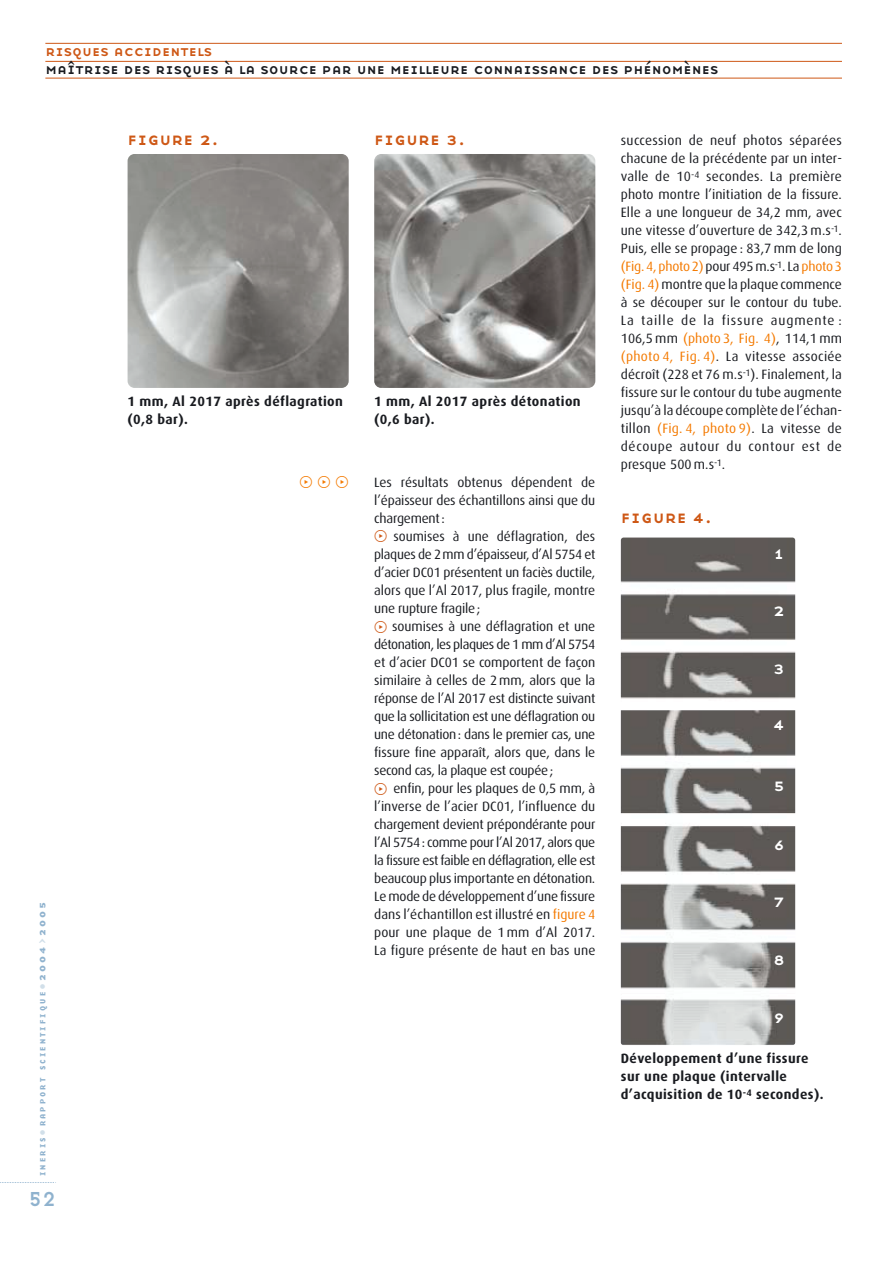
<style>
.page{position:relative;width:893px;height:1262px;background:#fff}
.page>*{position:absolute;margin:0;border:0;box-sizing:border-box;transform-origin:0 0}
.t1{font:21px "Base Nine";color:#8fb2ce}
.t2{font:18px "Base Nine Small Caps";color:#ce5816}
.t3{font:18px "Base Nine Small Caps";color:#fff}
.t4{font:15px "Base Nine Small Caps";color:#191b20}
.t5{font:15px "Base Nine Small Caps";color:#ce5816}
.t6{font:15px "Mini Pics Directional RT";color:#f47a00}
.t7{font:13.5px/18px "Dax";letter-spacing:-.015em;color:#191b20}
.t8{font:700 13.5px/18px "Dax";letter-spacing:.03em;color:#191b20}
.t9{font:7.8px "Base Nine SCB";letter-spacing:.265em;color:#8fb2ce}
.s1{font-size:10.5px;color:#d1dfe9}
.s2{font-size:10.5px}
.s3{font-family:"Mini Pics Directional RT";font-size:15px;color:#ce5816}
.s4{color:#f47a00}
</style>
<div class="page">
<svg style="left:0;top:1182px;width:56px;height:1px"></svg>
<hr style="left:45px;top:43px;width:797px;height:1px;background:#ce5816">
<hr style="left:45px;top:61px;width:797px;height:1px;background:#ce5816">
<hr style="left:45px;top:78px;width:797px;height:1px;background:#ce5816">
<img style="left:621px;top:538px;width:174px;height:507px;border-radius:3px">
<img style="left:128px;top:154px;width:221px;height:234px;border-radius:7px">
<img style="left:374px;top:154px;width:221px;height:234px;border-radius:7px">
<p class="t5" style="left:45px;top:42px;width:168px">risques accidentels</p>
<p class="t4" style="left:45px;top:60px;width:675px">maîtrise des risques à la source par une meilleure connaissance des phénomènes</p>
<p class="t9" style="left:38px;top:1176px;width:275px;rotate:-90deg">INERIS<span class="s1">•</span>RAPPORT SCIENTIFIQUE<span class="s1">•</span><span class="s2">2004</span><span class="s1">&gt;</span><span class="s2">2005</span></p>
<h1 class="t1" style="left:28px;top:1190px;width:29px">52</h1>
<h2 class="t2" style="left:128px;top:128px;width:93px">figure 2.</h2>
<h2 class="t2" style="left:374px;top:128px;width:93px">figure 3.</h2>
<p class="t8" style="left:128px;top:393px;width:217px">1 mm, Al 2017 après déflagration (0,8 bar).</p>
<p class="t8" style="left:374px;top:393px;width:208px">1 mm, Al 2017 après détonation (0,6 bar).</p>
<p class="t6" style="left:299px;top:474px;width:51px">Z Z Z</p>
<p class="t7" style="left:374px;top:474px;width:223px">Les résultats obtenus dépendent de l’épaisseur des échantillons ainsi que du chargement:<br><span class="s3">Z</span> soumises à une déflagration, des plaques de 2mm d’épaisseur, d’Al 5754 et d’acier DC01 présentent un faciès ductile, alors que l’Al 2017, plus fragile, montre une rupture fragile;<br><span class="s3">Z</span> soumises à une déflagration et une détonation, les plaques de 1 mm d’Al 5754 et d’acier DC01 se comportent de façon similaire à celles de 2 mm, alors que la réponse de l’Al 2017 est distincte suivant que la sollicitation est une déflagration ou une détonation: dans le premier cas, une fissure fine apparaît, alors que, dans le second cas, la plaque est coupée;<br><span class="s3">Z</span> enfin, pour les plaques de 0,5 mm, à l’inverse de l’acier DC01, l’influence du chargement devient prépondérante pour l’Al 5754: comme pour l’Al 2017, alors que la fissure est faible en déflagration, elle est beaucoup plus importante en détonation.<br>Le mode de développement d’une fissure dans l’échantillon est illustré en <span class="s4">figure 4 </span>pour une plaque de 1 mm d’Al 2017.<br>La figure présente de haut en bas une</p>
<p class="t7" style="left:621px;top:132px;width:223px;text-align:justify">succession de neuf photos séparées chacune de la précédente par un inter&shy;valle de 10<sup>-4</sup> secondes. La première photo montre l’initiation de la fissure.<br>Elle a une longueur de 34,2 mm, avec une vitesse d’ouverture de 342,3 m.s<sup>-1</sup>.<br>Puis, elle se propage : 83,7 mm de long <span class="s4">(Fig.4, photo2)</span> pour 495 m.s<sup>-1</sup>. La <span class="s4">photo3 (Fig. 4)</span> montre que la plaque commence à se découper sur le contour du tube.<br>La taille de la fissure augmente :<br>106,5 mm <span class="s4">(photo 3, Fig. 4)</span>, 114,1 mm <span class="s4">(photo 4, Fig. 4)</span>. La vitesse associée décroît (228 et 76 m.s<sup>-1</sup>). Finalement, la fissure sur le contour du tube augmente jusqu’à la découpe complète de l’échan&shy;tillon <span class="s4">(Fig. 4, photo 9)</span>. La vitesse de découpe autour du contour est de presque 500 m.s<sup>-1</sup>.</p>
<h2 class="t2" style="left:621px;top:506px;width:93px">figure 4.</h2>
<h2 class="t3" style="left:773px;top:542px;width:14px">1</h2>
<h2 class="t3" style="left:773px;top:599px;width:14px">2</h2>
<h2 class="t3" style="left:773px;top:657px;width:14px">3</h2>
<h2 class="t3" style="left:773px;top:713px;width:14px">4</h2>
<h2 class="t3" style="left:773px;top:774px;width:14px">5</h2>
<h2 class="t3" style="left:773px;top:833px;width:14px">6</h2>
<h2 class="t3" style="left:773px;top:890px;width:14px">7</h2>
<h2 class="t3" style="left:773px;top:947px;width:14px">8</h2>
<h2 class="t3" style="left:773px;top:1005px;width:14px">9</h2>
<p class="t8" style="left:621px;top:1050px;width:204px">Développement d’une fissure sur une plaque (intervalle d’acquisition de 10<sup>-4</sup> secondes).</p>
</div>
